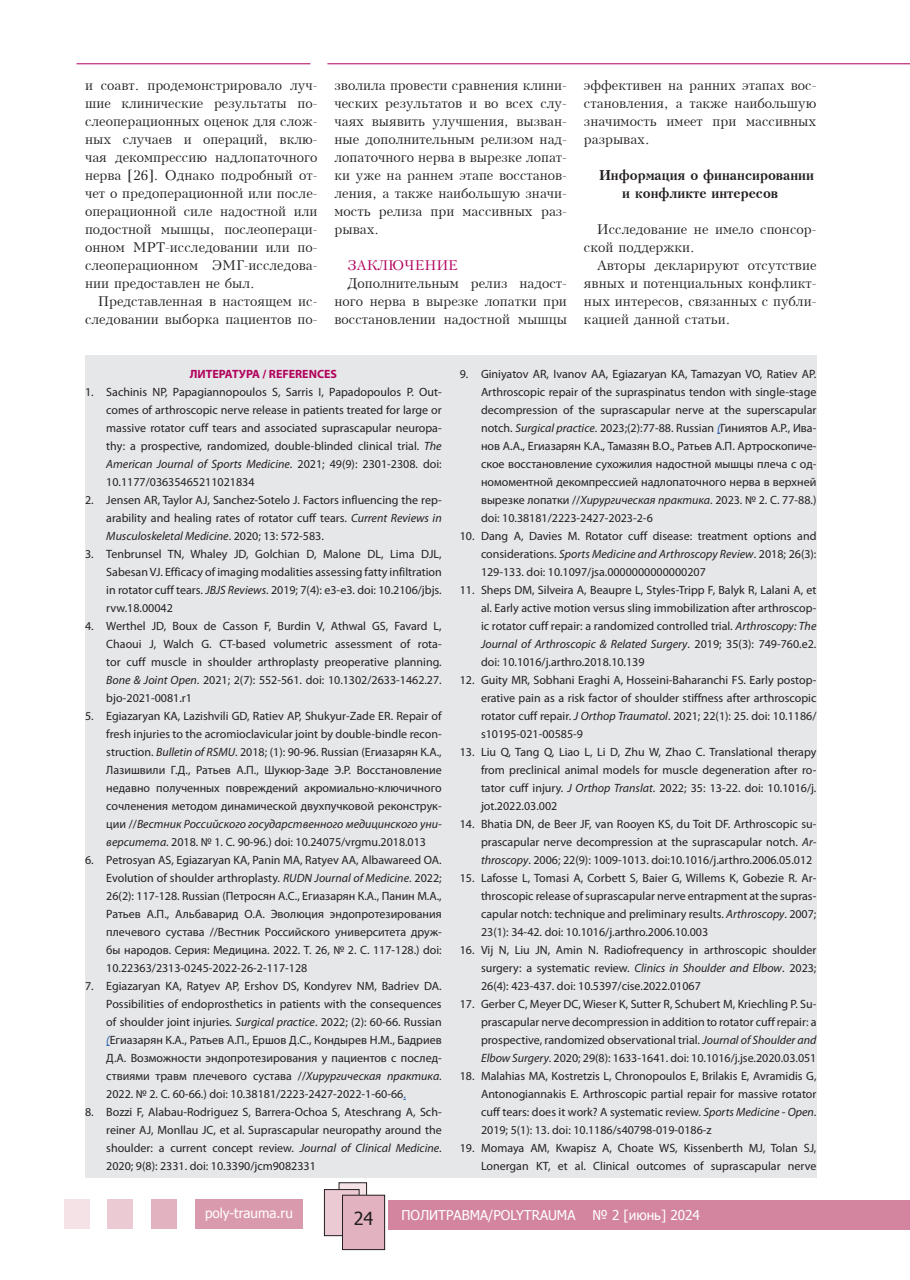
<style>
.page{position:relative;width:910px;height:1280px;background:#fff}
.page>*{position:absolute;margin:0;border:0;box-sizing:border-box;transform-origin:0 0}
.t1{font:18px "Tahoma";color:#231f20}
.t2{font:13.5px/18px "Kudrashov Plain";color:#231f20;text-align:justify}
.t3{font:13.5px "Tahoma";color:#fff}
.t4{font:700 13.5px/18px "Kudrashov";color:#231f20}
.t5{font:13.5px "Kudrashov Plain";color:#b1015c}
.t6{font:12px/18px "Myriad Pro";color:#231f20;text-align:justify}
.t7{font:700 12px "Myriad Pro";color:#b1015c}
.s1{font-style:italic}
.s2{font-style:italic;color:#1e56a6}
.s3{color:#1e56a6}
</style>
<div class="page">
<div style="left:196px;top:1198px;width:107px;height:30px;background:#da9aae"></div>
<div style="left:151px;top:1198px;width:25px;height:30px;background:#e3b2c1"></div>
<div style="left:107px;top:1198px;width:26px;height:30px;background:#eccad4"></div>
<div style="left:64px;top:1198px;width:25px;height:30px;background:#f5e2e7"></div>
<div style="left:389px;top:1199px;width:521px;height:30px;background:#d3859f"></div>
<div style="left:339px;top:1183px;width:28px;height:36px;background:#f5e2e7"></div>
<div style="left:339px;top:1182px;width:28px;height:37px;border:1px solid #231f20"></div>
<div style="left:324px;top:1189px;width:35px;height:47px;background:#eccad4"></div>
<div style="left:324px;top:1189px;width:35px;height:47px;border:1px solid #231f20"></div>
<div style="left:342px;top:1195px;width:43px;height:54px;background:#e3b2c1"></div>
<div style="left:342px;top:1195px;width:43px;height:55px;border:1px solid #231f20"></div>
<hr style="left:327px;top:63px;width:583px;height:1px;background:#b1015c">
<hr style="left:77px;top:63px;width:233px;height:1px;background:#b1015c">
<div style="left:85px;top:355px;width:731px;height:823px;background:#e6e7e9"></div>
<p class="t2" style="left:85px;top:76px;width:234px">и соавт. продемонстрировало луч&shy;шие клинические результаты по&shy;слеоперационных оценок для слож&shy;ных случаев и операций, вклю&shy;чая декомпрессию надлопаточного нерва [26]. Однако подробный от&shy;чет о предоперационной или после&shy;операционной силе надостной или подостной мышцы, послеопераци&shy;онном МРТ-исследовании или по&shy;слеоперационном ЭМГ-исследова&shy;нии предоставлен не был.</p>
<p class="t2" style="left:85px;top:292px;width:234px;text-align:right">Представленная в настоящем ис&shy;следовании выборка пациентов по-</p>
<p class="t2" style="left:334px;top:76px;width:234px">зволила провести сравнения клини&shy;ческих результатов и во всех слу&shy;чаях выявить улучшения, вызван&shy;ные дополнительным релизом над&shy;лопаточного нерва в вырезке лопат&shy;ки уже на раннем этапе восстанов&shy;ления, а также наибольшую значи&shy;мость релиза при массивных раз&shy;рывах.</p>
<p class="t5" style="left:347px;top:257px;width:112px">ЗАКЛЮЧЕНИЕ</p>
<p class="t2" style="left:334px;top:274px;width:234px;text-indent:13px">Дополнительным релиз надост&shy;ного нерва в вырезке лопатки при восстановлении надостной мышцы</p>
<p class="t2" style="left:584px;top:76px;width:234px">эффективен на ранних этапах вос&shy;становления, а также наибольшую значимость имеет при массивных разрывах.</p>
<p class="t4" style="left:622px;top:166px;width:193px;text-indent:-23px">Информация о финансировании и конфликте интересов</p>
<p class="t2" style="left:584px;top:220px;width:234px;text-indent:13px">Исследование не имело спонсор&shy;ской поддержки.</p>
<p class="t2" style="left:584px;top:256px;width:234px;text-indent:13px">Авторы декларируют отсутствие явных и потенциальных конфликт&shy;ных интересов, связанных с публи&shy;кацией данной статьи.</p>
<p class="t7" style="left:190px;top:366px;width:149px">ЛИТЕРАТУРА / REFERENCES</p>
<p class="t6" style="left:106px;top:383px;width:337px;text-indent:-21px">1. Sachinis NP, Papagiannopoulos S, Sarris I, Papadopoulos P. Out&shy;comes of arthroscopic nerve release in patients treated for large or massive rotator cuff tears and associated suprascapular neuropa&shy;thy: a prospective, randomized, double-blinded clinical trial. <span class="s1">The American Journal of Sports Medicine</span>. 2021; 49(9): 2301-2308. doi:<br>10.1177/03635465211021834</p>
<p class="t6" style="left:106px;top:491px;width:337px;text-indent:-21px">2. Jensen AR, Taylor AJ, Sanchez-Sotelo J. Factors influencing the rep&shy;arability and healing rates of rotator cuff tears. <span class="s1">Current Reviews in Musculoskeletal Medicine</span>. 2020; 13: 572-583.</p>
<p class="t6" style="left:106px;top:545px;width:337px;text-indent:-21px">3. Tenbrunsel TN, Whaley JD, Golchian D, Malone DL, Lima DJL, Sabesan VJ. Efficacy of imaging modalities assessing fatty infiltration in rotator cuff tears. <span class="s1">JBJS Reviews</span>. 2019; 7(4): e3-e3. doi: 10.2106/jbjs. rvw.18.00042</p>
<p class="t6" style="left:106px;top:617px;width:337px;text-indent:-21px">4. Werthel JD, Boux de Casson F, Burdin V, Athwal GS, Favard L, Chaoui J, Walch G. CT-based volumetric assessment of rota&shy;tor cuff muscle in shoulder arthroplasty preoperative planning.<br><span class="s1">Bone &amp; Joint Open</span>. 2021; 2(7): 552-561. doi: 10.1302/2633-1462.27. bjo-2021-0081.r1</p>
<p class="t6" style="left:106px;top:707px;width:337px;text-indent:-21px">5. Egiazaryan KA, Lazishvili GD, Ratiev AP, Shukyur-Zade ER. Repair of fresh injuries to the acromioclavicular joint by double-bindle recon&shy;struction. <span class="s1">Bulletin of RSMU</span>. 2018; (1): 90-96. Russian (Егиазарян К.А., Лазишвили Г.Д., Ратьев А.П., Шукюр-Заде Э.Р. Восстановление недавно полученных повреждений акромиально-ключичного сочленения методом динамической двухпучковой реконструк&shy;ции //<span class="s1">Вестник Российского государственного медицинского уни&shy;верситета</span>. 2018. № 1. С. 90-96.) doi: 10.24075/vrgmu.2018.013</p>
<p class="t6" style="left:106px;top:851px;width:337px;text-indent:-21px">6. Petrosyan AS, Egiazaryan KA, Panin MA, Ratyev AA, Albawareed OA.<br>Evolution of shoulder arthroplasty. <span class="s1">RUDN Journal of Medicine</span>. 2022; 26(2): 117-128. Russian (Петросян А.С., Егиазарян К.А., Панин М.А., Ратьев А.П., Альбаварид О.А. Эволюция эндопротезирования плечевого сустава //Вестник Российского университета друж&shy;бы народов. Серия: Медицина. 2022. Т. 26, № 2. С. 117-128.) doi:<br>10.22363/2313-0245-2022-26-2-117-128</p>
<p class="t6" style="left:106px;top:977px;width:337px;text-indent:-21px">7. Egiazaryan KA, Ratyev AP, Ershov DS, Kondyrev NM, Badriev DA.<br>Possibilities of endoprosthetics in patients with the consequences of shoulder joint injuries. <span class="s1">Surgical practice</span>. 2022; (2): 60-66. Russian <span class="s2">(</span>Егиазарян К.А., Ратьев А.П., Ершов Д.С., Кондырев Н.М., Бадриев Д.А. Возможности эндопротезирования у пациентов с послед&shy;ствиями травм плечевого сустава //<span class="s1">Хирургическая практика</span>.<br>2022. № 2. С. 60-66.) doi: 10.38181/2223-2427-2022-1-60-66<span class="s3">.</span></p>
<p class="t6" style="left:106px;top:1103px;width:337px;text-indent:-21px">8. Bozzi F, Alabau-Rodriguez S, Barrera-Ochoa S, Ateschrang A, Sch&shy;reiner AJ, Monllau JC, et al. Suprascapular neuropathy around the shoulder: a current concept review. <span class="s1">Journal of Clinical Medicine</span>.<br>2020; 9(8): 2331. doi: 10.3390/jcm9082331</p>
<p class="t6" style="left:481px;top:365px;width:337px;text-indent:-21px">9. Giniyatov AR, Ivanov AA, Egiazaryan KA, Tamazyan VO, Ratiev AP.<br>Arthroscopic repair of the supraspinatus tendon with single-stage decompression of the suprascapular nerve at the superscapular notch. <span class="s1">Surgical practice</span>. 2023;(2):77-88. Russian <span class="s2">(</span>Гиниятов А.Р., Ива&shy;нов А.А., Егиазарян К.А., Тамазян В.О., Ратьев А.П. Артроскопиче&shy;ское восстановление сухожилия надостной мышцы плеча с од&shy;номоментной декомпрессией надлопаточного нерва в верхней вырезке лопатки //<span class="s1">Хирургическая практика</span>. 2023. № 2. С. 77-88.) doi: 10.38181/2223-2427-2023-2-6</p>
<p class="t6" style="left:481px;top:527px;width:337px;text-indent:-21px">10. Dang A, Davies M. Rotator cuff disease: treatment options and considerations. <span class="s1">Sports Medicine and Arthroscopy Review</span>. 2018; 26(3):<br>129-133. doi: 10.1097/jsa.0000000000000207</p>
<p class="t6" style="left:481px;top:581px;width:337px;text-indent:-21px">11. Sheps DM, Silveira A, Beaupre L, Styles-Tripp F, Balyk R, Lalani A, et al. Early active motion versus sling immobilization after arthroscop&shy;ic rotator cuff repair: a randomized controlled trial. <span class="s1">Arthroscopy: The Journal of Arthroscopic &amp; Related Surgery</span>. 2019; 35(3): 749-760.e2. doi: 10.1016/j.arthro.2018.10.139</p>
<p class="t6" style="left:481px;top:671px;width:337px;text-indent:-21px">12. Guity MR, Sobhani Eraghi A, Hosseini-Baharanchi FS. Early postop&shy;erative pain as a risk factor of shoulder stiffness after arthroscopic rotator cuff repair. <span class="s1">J Orthop Traumatol</span>. 2021; 22(1): 25. doi: 10.1186/ s10195-021-00585-9</p>
<p class="t6" style="left:481px;top:743px;width:337px;text-indent:-21px">13. Liu Q, Tang Q, Liao L, Li D, Zhu W, Zhao C. Translational therapy from preclinical animal models for muscle degeneration after ro&shy;tator cuff injury. <span class="s1">J Orthop Translat</span>. 2022; 35: 13-22. doi: 10.1016/j. jot.2022.03.002</p>
<p class="t6" style="left:481px;top:815px;width:337px;text-indent:-21px">14. Bhatia DN, de Beer JF, van Rooyen KS, du Toit DF. Arthroscopic su&shy;prascapular nerve decompression at the suprascapular notch. <span class="s1">Ar&shy;throscopy</span>. 2006; 22(9): 1009-1013. doi:10.1016/j.arthro.2006.05.012</p>
<p class="t6" style="left:481px;top:869px;width:337px;text-indent:-21px">15. Lafosse L, Tomasi A, Corbett S, Baier G, Willems K, Gobezie R. Ar&shy;throscopic release of suprascapular nerve entrapment at the supras&shy;capular notch: technique and preliminary results. <span class="s1">Arthroscopy</span>. 2007; 23(1): 34-42. doi: 10.1016/j.arthro.2006.10.003</p>
<p class="t6" style="left:481px;top:941px;width:337px;text-indent:-21px">16. Vij N, Liu JN, Amin N. Radiofrequency in arthroscopic shoulder surgery: a systematic review. <span class="s1">Clinics in Shoulder and Elbow</span>. 2023; 26(4): 423-437. doi: 10.5397/cise.2022.01067</p>
<p class="t6" style="left:481px;top:995px;width:337px;text-indent:-21px">17. Gerber C, Meyer DC, Wieser K, Sutter R, Schubert M, Kriechling P. Su&shy;prascapular nerve decompression in addition to rotator cuff repair: a prospective, randomized observational trial. <span class="s1">Journal of Shoulder and Elbow Surgery</span>. 2020; 29(8): 1633-1641. doi: 10.1016/j.jse.2020.03.051</p>
<p class="t6" style="left:481px;top:1067px;width:337px;text-indent:-21px">18. Malahias MA, Kostretzis L, Chronopoulos E, Brilakis E, Avramidis G, Antonogiannakis E. Arthroscopic partial repair for massive rotator cuff tears: does it work? A systematic review. <span class="s1">Sports Medicine - Open</span>.<br>2019; 5(1): 13. doi: 10.1186/s40798-019-0186-z</p>
<p class="t6" style="left:460px;top:1139px;width:358px;text-align:right">19. Momaya AM, Kwapisz A, Choate WS, Kissenberth MJ, Tolan SJ,<br>Lonergan KT, et al. Clinical outcomes of suprascapular nerve</p>
<p class="t3" style="left:205px;top:1204px;width:89px">poly-trauma.ru</p>
<h1 class="t1" style="left:354px;top:1206px;width:21px">24</h1>
<p class="t3" style="left:401px;top:1206px;width:176px">ПОЛИТРАВМА/POLYTRAUMA</p>
<p class="t3" style="left:592px;top:1206px;width:109px">№ 2 [июнь] 2024</p>
</div>
